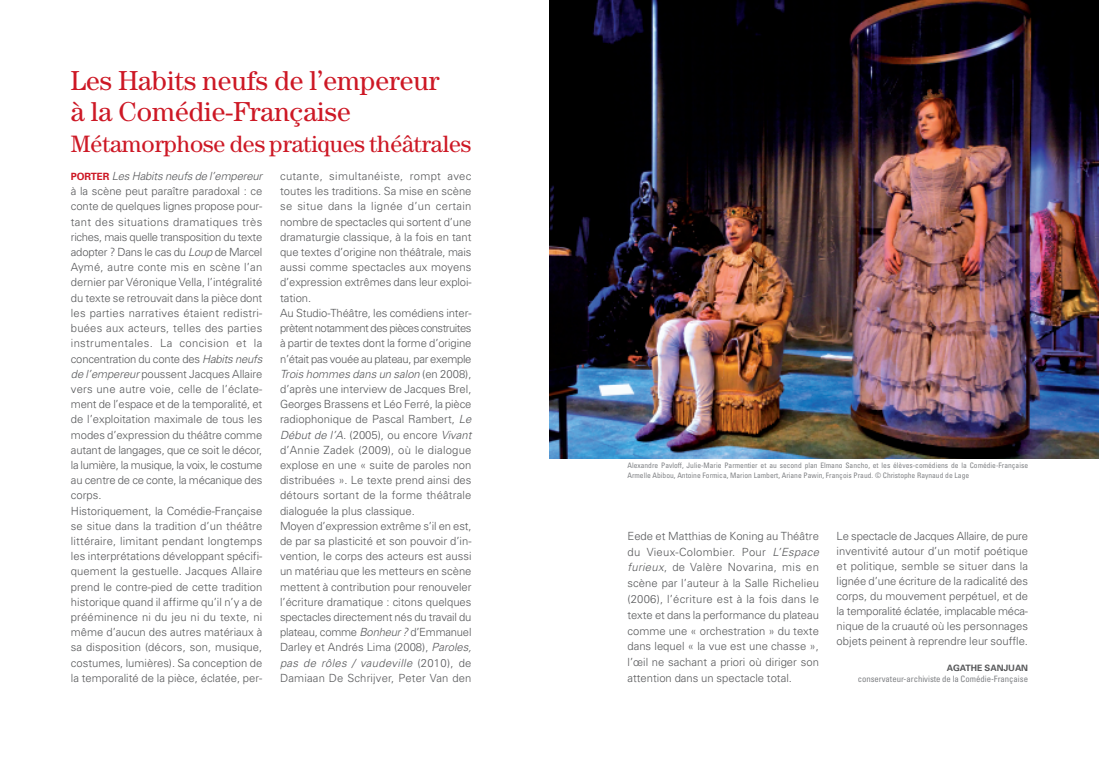
<style>
.page{position:relative;width:1099px;height:762px;background:#fff}
.page>*{position:absolute;margin:0;border:0;box-sizing:border-box;transform-origin:0 0}
.t1{font:27.5px/31.2px "Century Std";color:#cd1825}
.t2{font:23.75px "Century Std";letter-spacing:-.005em;color:#cd1825}
.t3{font:300 11.25px/15.2px "Univers";color:#57585a}
.t4{font:condensed 8.75px "Univers";letter-spacing:-.005em;color:#808285}
.t5{font:700 8.75px "Univers";letter-spacing:-.005em;color:#57585a}
.t6{font:condensed 7.5px/10px "Univers";color:#808285}
.s1{font-weight:700;font-size:10px;color:#cd1825}
.s2{font-style:italic}
</style>
<div class="page">
<img style="left:549px;top:0;width:549px;height:459px">
<h1 class="t1" style="left:71px;top:67px;width:370px">Les Habits neufs de l’empereur à la Comédie-Française</h1>
<h2 class="t2" style="left:71px;top:136px;width:402px">Métamorphose des pratiques théâtrales</h2>
<p class="t3" style="left:71px;top:169px;width:193px"><span class="s1">PORTER</span> <span class="s2">Les Habits neufs de l’empereur </span>à la scène peut paraître paradoxal : ce conte de quelques lignes propose pour&shy;tant des situations dramatiques très riches, mais quelle transposition du texte adopter ? Dans le cas du <span class="s2">Loup</span> de Marcel Aymé, autre conte mis en scène l’an dernier par Véronique Vella, l’intégralité du texte se retrouvait dans la pièce dont les parties narratives étaient redistri&shy;buées aux acteurs, telles des parties instrumentales. La concision et la concentration du conte des <span class="s2">Habits neufs de l’empereur</span> poussent Jacques Allaire vers une autre voie, celle de l’éclate&shy;ment de l’espace et de la temporalité, et de l’exploitation maximale de tous les modes d’expression du théâtre comme autant de langages, que ce soit le décor, la lumière, la musique, la voix, le costume au centre de ce conte, la mécanique des corps.<br>Historiquement, la Comédie-Française se situe dans la tradition d’un théâtre littéraire, limitant pendant longtemps les interprétations développant spécifi&shy;quement la gestuelle. Jacques Allaire prend le contre-pied de cette tradition historique quand il affirme qu’il n’y a de prééminence ni du jeu ni du texte, ni même d’aucun des autres matériaux à sa disposition (décors, son, musique, costumes, lumières). Sa conception de la temporalité de la pièce, éclatée, per-</p>
<p class="t3" style="left:280px;top:169px;width:193px">cutante, simultanéiste, rompt avec toutes les traditions. Sa mise en scène se situe dans la lignée d’un certain nombre de spectacles qui sortent d’une dramaturgie classique, à la fois en tant que textes d’origine non théâtrale, mais aussi comme spectacles aux moyens d’expression extrêmes dans leur exploi&shy;tation.<br>Au Studio-Théâtre, les comédiens inter&shy;prètent notamment des pièces construites à partir de textes dont la forme d’origine n’était pas vouée au plateau, par exemple <span class="s2">Trois hommes dans un salon</span> (en 2008), d’après une interview de Jacques Brel, Georges Brassens et Léo Ferré, la pièce radiophonique de Pascal Rambert, <span class="s2">Le Début de l’A.</span> (2005), ou encore <span class="s2">Vivant </span>d’Annie Zadek (2009), où le dialogue explose en une « suite de paroles non distribuées ». Le texte prend ainsi des détours sortant de la forme théâtrale dialoguée la plus classique.<br>Moyen d’expression extrême s’il en est, de par sa plasticité et son pouvoir d’in&shy;vention, le corps des acteurs est aussi un matériau que les metteurs en scène mettent à contribution pour renouveler l’écriture dramatique : citons quelques spectacles directement nés du travail du plateau, comme <span class="s2">Bonheur ?</span> d’Emmanuel Darley et Andrés Lima (2008), <span class="s2">Paroles, pas de rôles / vaudeville</span> (2010), de Damiaan De Schrijver, Peter Van den</p>
<p class="t6" style="left:627px;top:461px;width:402px">Alexandre Pavloff, Julie-Marie Parmentier et au second plan Elmano Sancho, et les élèves-comédiens de la Comédie-Française<br>Armelle Abibou, Antoine Formica, Marion Lambert, Ariane Pawin, François Praud. © Christophe Raynaud de Lage</p>
<p class="t3" style="left:627px;top:529px;width:193px;line-height:15.8px;text-align:justify">Eede et Matthias de Koning au Théâtre du Vieux-Colombier. Pour <span class="s2">L’Espace furieux</span>, de Valère Novarina, mis en scène par l’auteur à la Salle Richelieu (2006), l’écriture est à la fois dans le texte et dans la performance du plateau comme une « orchestration » du texte dans lequel « la vue est une chasse », l’œil ne sachant a priori où diriger son attention dans un spectacle total.</p>
<p class="t3" style="left:836px;top:529px;width:193px;text-align:justify">Le spectacle de Jacques Allaire, de pure inventivité autour d’un motif poétique et politique, semble se situer dans la lignée d’une écriture de la radicalité des corps, du mouvement perpétuel, et de la temporalité éclatée, implacable méca&shy;nique de la cruauté où les personnages objets peinent à reprendre leur souffle.</p>
<p class="t5" style="left:946px;top:665px;width:83px">AGATHE SANJUAN</p>
<p class="t4" style="left:857px;top:676px;width:172px">conservateur-archiviste de la Comédie-Française</p>
</div>
